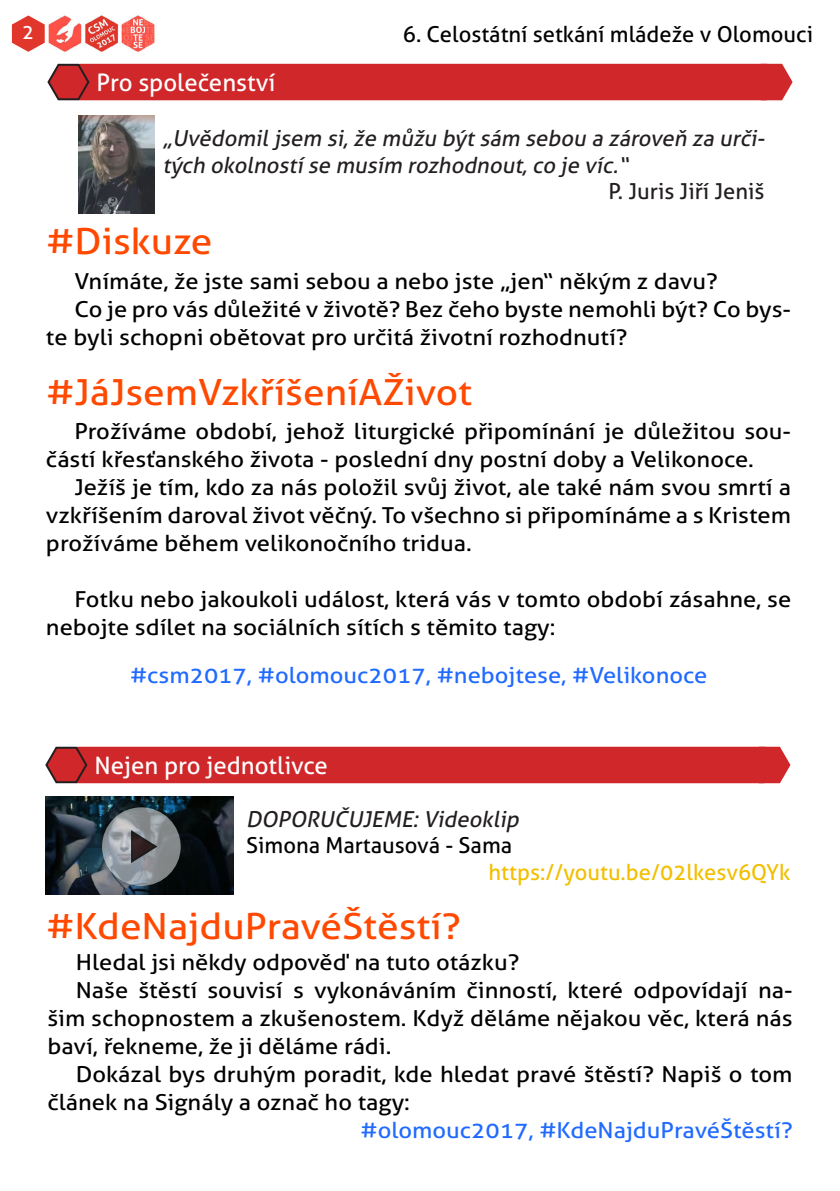
<style>
.page{position:relative;width:840px;height:1191px;background:#fff}
.page>*{position:absolute;margin:0;border:0;box-sizing:border-box;transform-origin:0 0}
.t1{font:36px "Aller";color:#ff4900;scale:1.08 1}
.t2{font:24px "Aller";color:#fff}
.t3{font:22px/28px "Aller";color:#000;scale:1.08 1}
.t4{font:italic 22px/26.4px "Aller";color:#231f20}
.t5{font:22px "Aller";color:#206aff;scale:1.08 1}
.t6{font:22px "Aller";color:#000}
.t7{font:22px "Aller";color:#f2bf00}
.t8{font:22px "Aller";color:#231f20}
.t9{font:20px "Aller";color:#fff}
</style>
<div class="page">
<img style="left:45px;top:796px;width:188px;height:98px">
<div style="left:69px;top:65px;width:707px;height:34px;background:#d0272a;border-radius:11px"></div>
<div style="left:68px;top:64px;width:709px;height:36px;border:2px solid #d0272a;border-radius:11px"></div>
<svg style="left:47px;top:63px;width:44px;height:38px"></svg>
<svg style="left:748px;top:63px;width:45px;height:38px"></svg>
<div style="left:67px;top:747px;width:707px;height:35px;background:#d0272a;border-radius:11px"></div>
<div style="left:66px;top:746px;width:709px;height:37px;border:2px solid #d0272a;border-radius:11px"></div>
<svg style="left:45px;top:746px;width:44px;height:38px"></svg>
<svg style="left:746px;top:746px;width:45px;height:38px"></svg>
<img style="left:48px;top:14px;width:107px;height:39px">
<svg style="left:12px;top:15px;width:33px;height:37px"></svg>
<img style="left:79px;top:116px;width:76px;height:97px">
<svg style="left:103px;top:808px;width:76px;height:77px;background:#94999e"></svg>
<div style="left:102px;top:807px;width:78px;height:79px;border:2px solid #f7ffff;border-radius:50%"></div>
<svg style="left:130px;top:828px;width:28px;height:37px"></svg>
<p class="t9" style="left:22px;top:20px;width:14px">2</p>
<p class="t6" style="left:402px;top:21px;width:411px">6. Celostátní setkání mládeže v Olomouci</p>
<p class="t2" style="left:97px;top:68px;width:180px">Pro společenství</p>
<p class="t4" style="left:162px;top:125px;width:608px">„Uvědomiljsem si,že můžu býtsám sebou a zároveň za urči&shy;tých okolnostíse musím rozhodnout,co je víc.“</p>
<p class="t8" style="left:608px;top:178px;width:157px">P. Juris Jiří Jeniš</p>
<p class="t1" style="left:46px;top:219px;width:156px">#Diskuze</p>
<p class="t3" style="left:74px;top:267px;width:597px">Vnímáte, že jste sami sebou a nebo jste „jen“ někým z davu?</p>
<p class="t3" style="left:46px;top:295px;width:691px;text-indent:28px">Co je pro vás důležité v životě? Bez čeho byste nemohli být? Co bys&shy;te byli schopni obětovat pro určitá životní rozhodnutí?</p>
<p class="t1" style="left:46px;top:370px;width:396px">#JáJsemVzkříšeníAŽivot</p>
<p class="t3" style="left:46px;top:417px;width:691px;text-indent:28px">Prožíváme období, jehož liturgické připomínání je důležitou sou&shy;částí křesťanského života - poslední dny postní doby a Velikonoce.</p>
<p class="t3" style="left:46px;top:473px;width:691px;text-align:justify;text-indent:28px">Ježíš je tím, kdo za nás položil svůj život, ale také nám svou smrtí a vzkříšením daroval život věčný. To všechno si připomínáme a s Kristem prožíváme během velikonočního tridua.</p>
<p class="t3" style="left:46px;top:585px;width:691px;text-indent:28px">Fotku nebo jakoukoli událost, která vás v tomto období zásahne, se nebojte sdílet na sociálních sítích s těmito tagy:</p>
<p class="t5" style="left:130px;top:662px;width:536px">#csm2017, #olomouc2017, #nebojtese, #Velikonoce</p>
<p class="t2" style="left:94px;top:750px;width:235px">Nejen pro jednotlivce</p>
<p class="t4" style="left:246px;top:806px;width:278px">DOPORUČUJEME:Videoklip</p>
<p class="t6" style="left:246px;top:832px;width:267px">Simona Martausová - Sama</p>
<p class="t7" style="left:488px;top:858px;width:303px">https://youtu.be/02lkesv6QYk</p>
<p class="t1" style="left:46px;top:904px;width:385px">#KdeNajduPravéŠtěstí?</p>
<p class="t3" style="left:76px;top:947px;width:412px">Hledal jsi někdy odpověď na tuto otázku?</p>
<p class="t3" style="left:47px;top:975px;width:691px;text-align:justify;text-indent:28px">Naše štěstí souvisí s vykonáváním činností, které odpovídají na&shy;šim schopnostem a zkušenostem. Když děláme nějakou věc, která nás baví, řekneme, že ji děláme rádi.</p>
<p class="t3" style="left:47px;top:1059px;width:691px;text-indent:28px">Dokázal bys druhým poradit, kde hledat pravé štěstí? Napiš o tom článek na Signály a označ ho tagy:</p>
<p class="t5" style="left:360px;top:1116px;width:401px">#olomouc2017, #KdeNajduPravéŠtěstí?</p>
</div>
